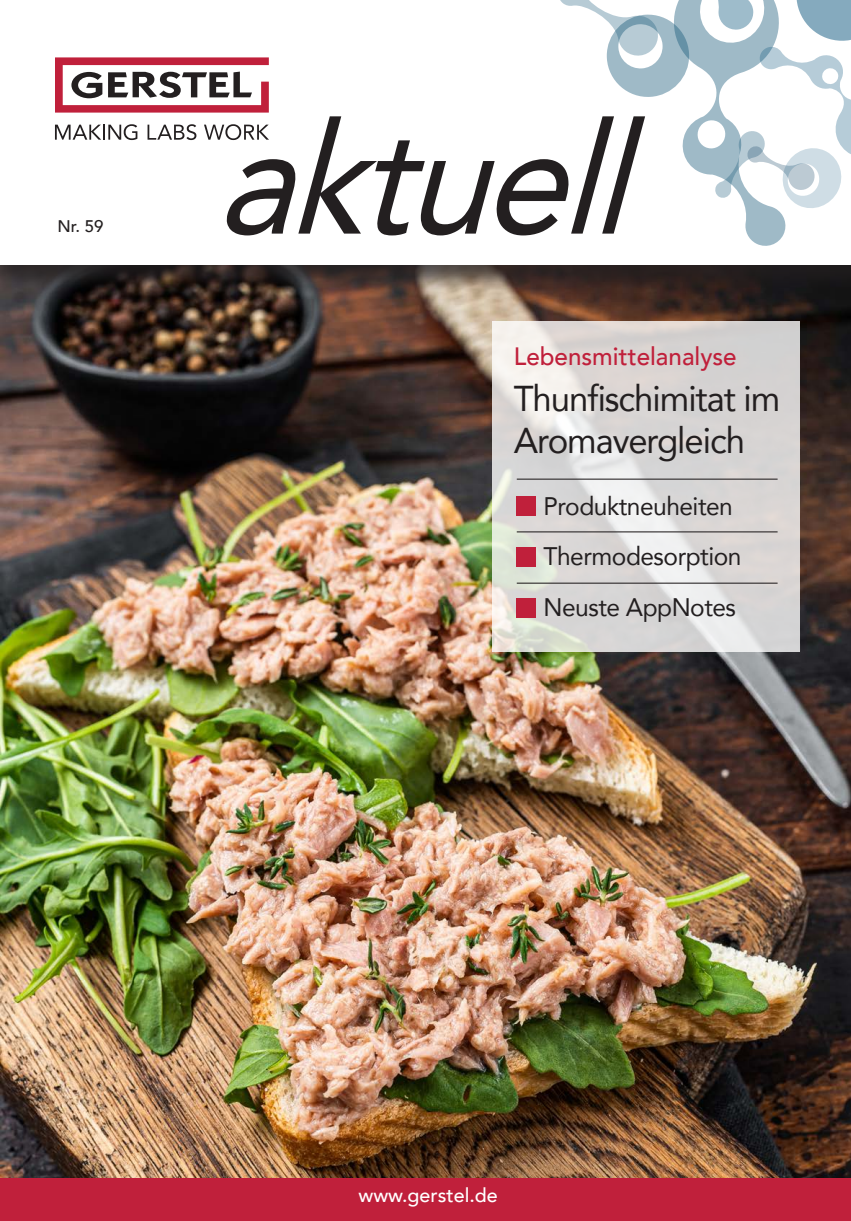
<style>
.page{position:relative;width:851px;height:1221px;background:#fff}
.page>*{position:absolute;margin:0;border:0;box-sizing:border-box;transform-origin:0 0}
.t1{font:35.85px/41.5px "Avenir";letter-spacing:-.03em;color:#231f20}
.t2{font:25.35px/50.7px "Avenir";letter-spacing:-.02em;color:#231f20}
.t3{font:500 25.05px "Avenir";color:#c0203b}
.t4{font:500 19.65px "Avenir";color:#fff}
.t5{font:500 16.8px "Avenir";color:#231f20}
</style>
<div class="page">
<img style="left:0;top:293px;width:850px;height:885px">
<div style="left:0;top:0;width:850px;height:293px;background:#231f20;opacity:.75"></div>
<div style="left:1px;top:0;width:849px;height:264px;background:#fff"></div>
<svg style="left:560px;top:0;width:290px;height:246px"></svg>
<svg style="left:55px;top:124px;width:82px;height:16px"></svg>
<svg style="left:147px;top:124px;width:49px;height:16px"></svg>
<svg style="left:204px;top:124px;width:22px;height:16px"></svg>
<svg style="left:55px;top:57px;width:214px;height:56px"></svg>
<svg style="left:226px;top:116px;width:419px;height:119px"></svg>
<svg style="left:492px;top:321px;width:307px;height:331px;background:#dcdad8"></svg>
<div style="left:516px;top:495px;width:19px;height:20px;background:#c0203b"></div>
<div style="left:516px;top:546px;width:19px;height:20px;background:#c0203b"></div>
<div style="left:516px;top:597px;width:19px;height:20px;background:#c0203b"></div>
<hr style="left:516px;top:531px;width:261px;height:1px;background:#231f20">
<hr style="left:516px;top:478px;width:261px;height:1px;background:#231f20">
<hr style="left:516px;top:582px;width:261px;height:1px;background:#231f20">
<div style="left:0;top:1178px;width:850px;height:42px;background:#c0203b"></div>
<p class="t5" style="left:57px;top:212px;width:48px">Nr. 59</p>
<p class="t3" style="left:513px;top:335px;width:224px">Lebensmittelanalyse</p>
<h1 class="t1" style="left:513px;top:377px;width:268px">Thunfischimitat im<br>Aromavergleich</h1>
<p class="t2" style="left:543px;top:479px;width:199px">Produktneuheiten<br>Thermodesorption<br>Neuste AppNotes</p>
<p class="t4" style="left:358px;top:1178px;width:141px">www.gerstel.de</p>
</div>
